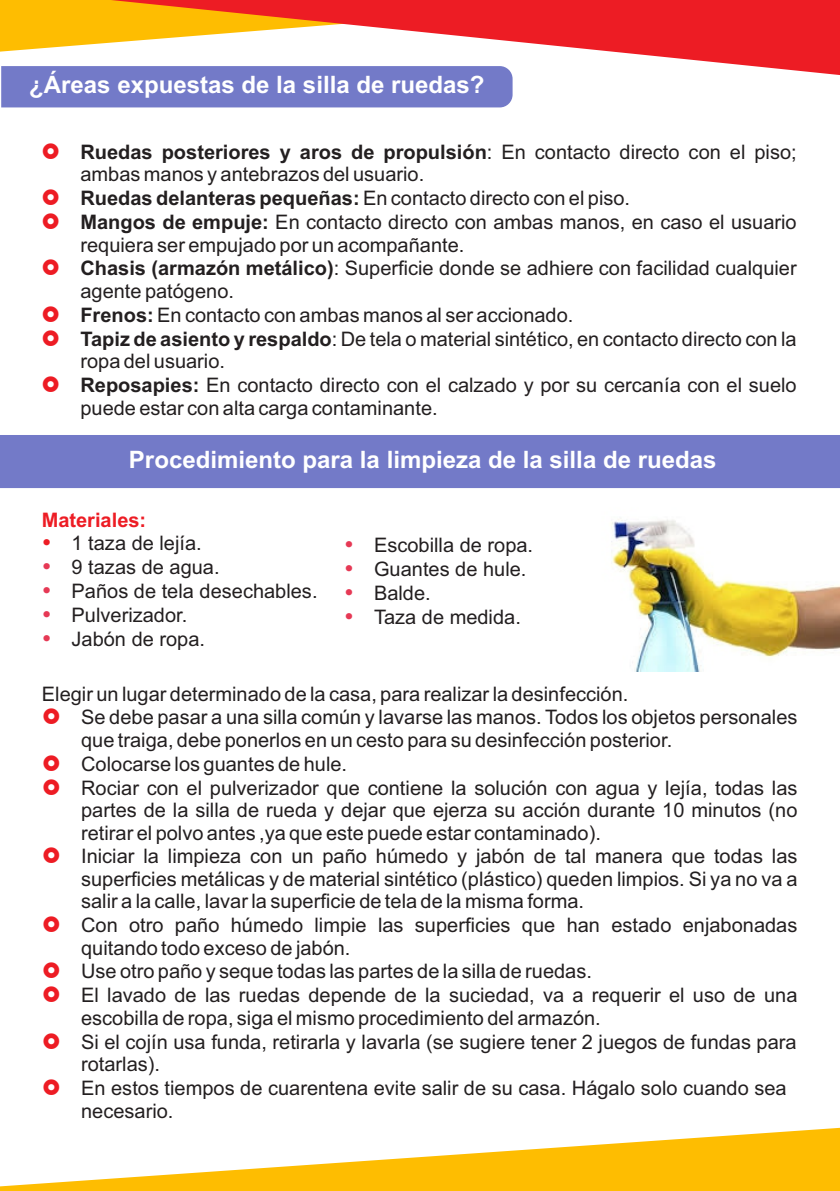
<style>
.page{position:relative;width:840px;height:1191px;background:#fff}
.page>*{position:absolute;margin:0;border:0;box-sizing:border-box;transform-origin:0 0}
.t1{font:700 24px "Arial";color:#fff}
.t2{font:20px/23.2px "Arial";color:#231f20}
.t3{font:700 20px "Arial";color:#ed1c24}
.s1{font-weight:700}
</style>
<div class="page">
<svg style="left:0;top:1127px;width:839px;height:63px;fill:#febd01"></svg>
<svg style="left:2px;top:0;width:837px;height:78px"></svg>
<img style="left:509px;top:488px;width:330px;height:184px">
<div style="left:0;top:435px;width:839px;height:53px;background:#737ac8"></div>
<div style="left:1px;top:66px;width:511px;height:41px;background:#737ac8"></div>
<p class="t1" style="left:29px;top:76px;width:456px">¿Áreas expuestas de la silla de ruedas?</p>
<p class="t2" style="left:80px;top:142px;width:717px"><span class="s1">Ruedas posteriores y aros de propulsión</span>: En contacto directo con el piso; ambas manos y antebrazos del usuario.<br><span class="s1">Ruedas delanteras pequeñas:</span> En contacto directo con el piso.<br><span class="s1">Mangos de empuje:</span> En contacto directo con ambas manos, en caso el usuario requiera ser empujado por un acompañante.<br><span class="s1">Chasis (armazón metálico)</span>: Superficie donde se adhiere con facilidad cualquier agente patógeno.<br><span class="s1">Frenos:</span> En contacto con ambas manos al ser accionado.<br><span class="s1">Tapiz de asiento y respaldo</span>: De tela o material sintético, en contacto directo con la ropa del usuario.<br><span class="s1">Reposapies:</span> En contacto directo con el calzado y por su cercanía con el suelo puede estar con alta carga contaminante.</p>
<p class="t1" style="left:129px;top:451px;width:588px">Procedimiento para la limpieza de la silla de ruedas</p>
<p class="t3" style="left:42px;top:512px;width:106px">Materiales:</p>
<p class="t2" style="left:72px;top:533px;width:247px;line-height:24px">1 taza de lejía.<br>9 tazas de agua.<br>Paños de tela desechables.<br>Pulverizador.<br>Jabón de ropa.</p>
<p class="t2" style="left:374px;top:535px;width:160px;line-height:24px">Escobilla de ropa.<br>Guantes de hule.<br>Balde.<br>Taza de medida.</p>
<p class="t2" style="left:81px;top:684px;width:717px;text-indent:-39px">Elegir un lugar determinado de la casa, para realizar la desinfección.<br>Se debe pasar a una silla común y lavarse las manos. Todos los objetos personales que traiga, debe ponerlos en un cesto para su desinfección posterior.<br>Colocarse los guantes de hule.<br>Rociar con el pulverizador que contiene la solución con agua y lejía, todas las partes de la silla de rueda y dejar que ejerza su acción durante 10 minutos (no retirar el polvo antes ,ya que este puede estar contaminado).<br>Iniciar la limpieza con un paño húmedo y jabón de tal manera que todas las superficies metálicas y de material sintético (plástico) queden limpios. Si ya no va a salir a la calle, lavar la superficie de tela de la misma forma.<br>Con otro paño húmedo limpie las superficies que han estado enjabonadas quitando todo exceso de jabón.<br>Use otro paño y seque todas las partes de la silla de ruedas.<br>El lavado de las ruedas depende de la suciedad, va a requerir el uso de una escobilla de ropa, siga el mismo procedimiento del armazón.<br>Si el cojín usa funda, retirarla y lavarla (se sugiere tener 2 juegos de fundas para rotarlas).<br>En estos tiempos de cuarentena evite salir de su casa. Hágalo solo cuando sea necesario.</p>
</div>
